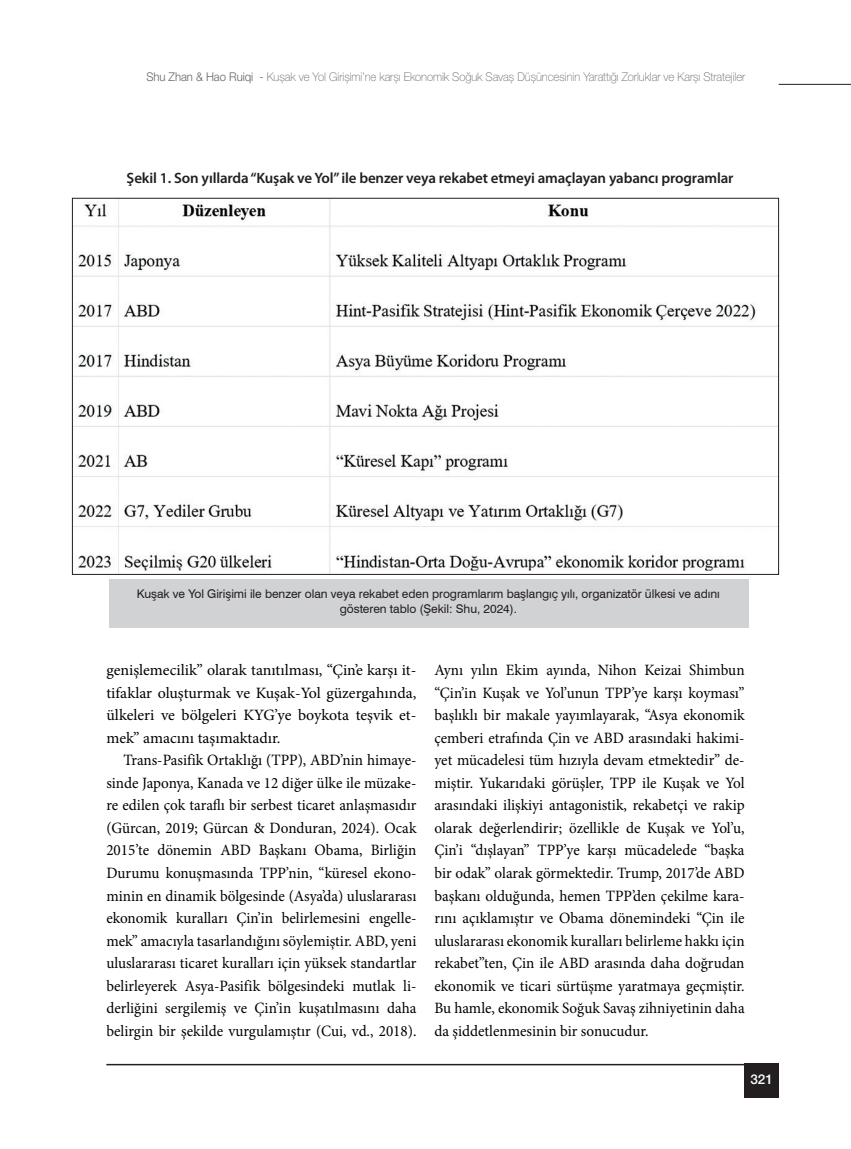
<style>
.page{position:relative;width:851px;height:1149px;background:#fff}
.page>*{position:absolute;margin:0;border:0;box-sizing:border-box;transform-origin:0 0}
.t1{font:15.75px/22.5px "Minion Pro";color:#000;text-align:justify;scale:.96 1}
.t2{font:15.75px/22.5px "Minion Pro";color:#000;text-align:justify}
.t3{font:600 15px "Myriad Pro";letter-spacing:-.01em;color:#231f20}
.t4{font:500 13.5px "Helvetica Neue LT Pro";color:#fff}
.t5{font:12px/15px "Swiss 721 BT";letter-spacing:-.005em;color:#231f20;text-align:center}
.t6{font:100 12px "Helvetica Neue LT Pro";letter-spacing:-.005em;color:#636366;scale:.94 1}
.s1{font-weight:300}
</style>
<div class="page">
<hr style="left:106px;top:1063px;width:672px;height:1px;background:#231f20">
<div style="left:744px;top:1063px;width:34px;height:34px;background:#231f20"></div>
<hr style="left:778px;top:84px;width:72px;height:1px;background:#231f20">
<img style="left:74px;top:200px;width:702px;height:372px">
<div style="left:109px;top:579px;width:640px;height:48px;background:#d1d2d4"></div>
<p class="t6" style="left:146px;top:70px;width:638px"><span class="s1">Shu Zhan &amp; Hao Ruiqi -</span> Kuşak ve Yol Girişimi’ne karşı Ekonomik Soğuk Savaş Düşüncesinin Yarattığı Zorluklar ve Karşı Stratejiler</p>
<p class="t3" style="left:127px;top:168px;width:608px">Şekil 1. Son yıllarda “Kuşak ve Yol” ile benzer veya rekabet etmeyi amaçlayan yabancı programlar</p>
<p class="t5" style="left:137px;top:585px;width:584px">Kuşak ve Yol Girişimi ile benzer olan veya rekabet eden programlarım başlangıç yılı, organizatör ülkesi ve adını gösteren tablo (Şekil: Shu, 2024).</p>
<p class="t2" style="left:106px;top:659px;width:311px">genişlemecilik” olarak tanıtılması, “Çin’e karşı it&shy;tifaklar oluşturmak ve Kuşak-Yol güzergahında, ülkeleri ve bölgeleri KYG’ye boykota teşvik et&shy;mek” amacını taşımaktadır.</p>
<p class="t1" style="left:106px;top:749px;width:324px;text-indent:17px">Trans-Pasifik Ortaklığı (TPP), ABD’nin himaye&shy;sinde Japonya, Kanada ve 12 diğer ülke ile müzake&shy;re edilen çok taraflı bir serbest ticaret anlaşmasıdır (Gürcan, 2019; Gürcan &amp; Donduran, 2024). Ocak 2015’te dönemin ABD Başkanı Obama, Birliğin Durumu konuşmasında TPP’nin, “küresel ekono&shy;minin en dinamik bölgesinde (Asya’da) uluslararası ekonomik kuralları Çin’in belirlemesini engelle&shy;mek” amacıyla tasarlandığını söylemiştir. ABD, yeni uluslararası ticaret kuralları için yüksek standartlar belirleyerek Asya-Pasifik bölgesindeki mutlak li&shy;derliğini sergilemiş ve Çin’in kuşatılmasını daha belirgin bir şekilde vurgulamıştır (Cui, vd., 2018).</p>
<p class="t1" style="left:434px;top:659px;width:324px">Aynı yılın Ekim ayında, Nihon Keizai Shimbun “Çin’in Kuşak ve Yol’unun TPP’ye karşı koyması” başlıklı bir makale yayımlayarak, “Asya ekonomik çemberi etrafında Çin ve ABD arasındaki hakimi&shy;yet mücadelesi tüm hızıyla devam etmektedir” de&shy;miştir. Yukarıdaki görüşler, TPP ile Kuşak ve Yol arasındaki ilişkiyi antagonistik, rekabetçi ve rakip olarak değerlendirir; özellikle de Kuşak ve Yol’u, Çin’i “dışlayan” TPP’ye karşı mücadelede “başka bir odak” olarak görmektedir. Trump, 2017’de ABD başkanı olduğunda, hemen TPP’den çekilme kara&shy;rını açıklamıştır ve Obama dönemindeki “Çin ile uluslararası ekonomik kuralları belirleme hakkı için rekabet”ten, Çin ile ABD arasında daha doğrudan ekonomik ve ticari sürtüşme yaratmaya geçmiştir.<br>Bu hamle, ekonomik Soğuk Savaş zihniyetinin daha da şiddetlenmesinin bir sonucudur.</p>
<p class="t4" style="left:750px;top:1070px;width:24px">321</p>
</div>
